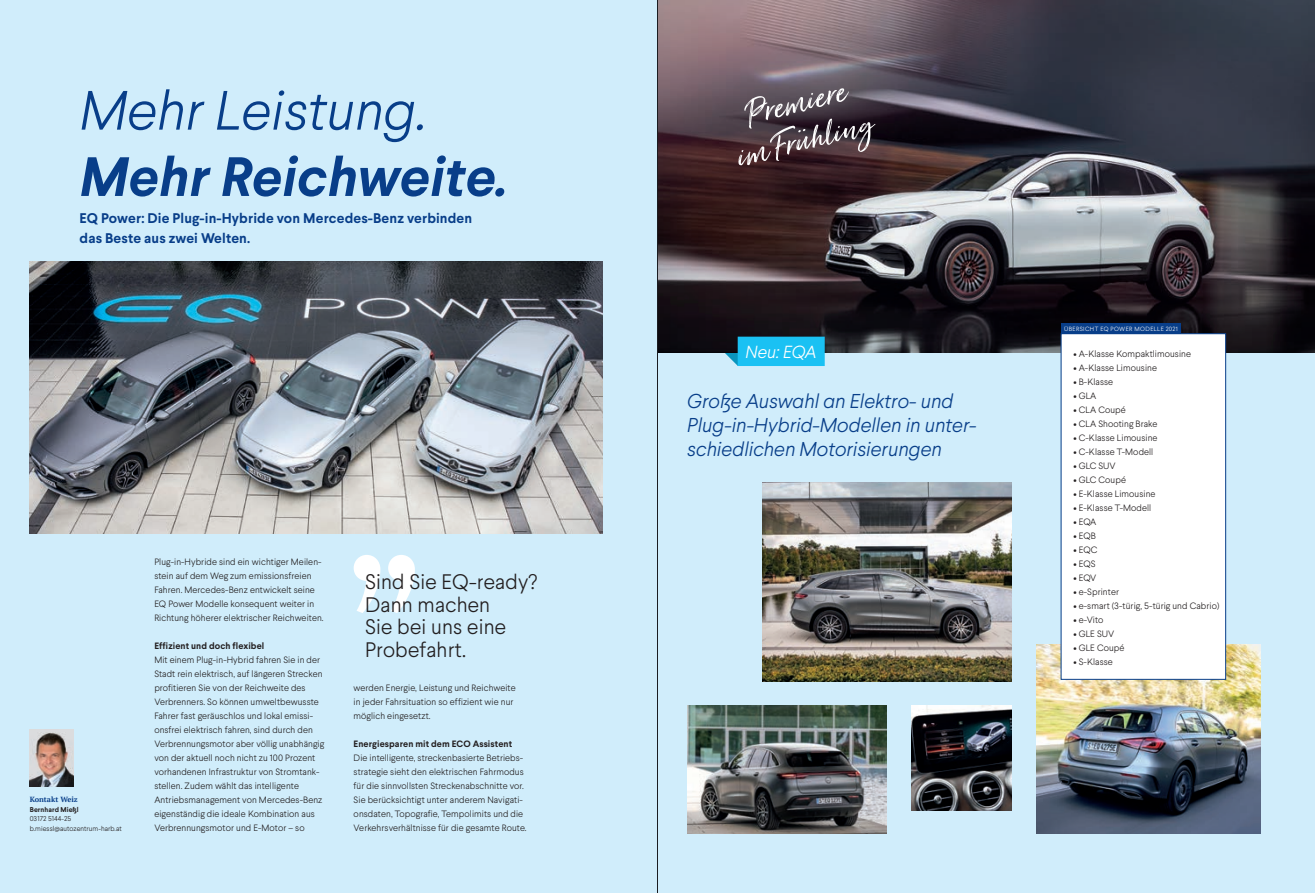
<style>
.page{position:relative;width:1315px;height:893px;background:#d0edfb}
.page>*{position:absolute;margin:0;border:0;box-sizing:border-box;transform-origin:0 0}
.t1{font:italic 700 55.3px "Larsseit";color:#083e89}
.t2{font:italic 300 55.3px "Larsseit";color:#083e89}
.t3{font:42.88px/38.6px "Just Lovely Slanted Wide";color:#fff;text-align:center}
.t4{font:300 21px/22.8px "Larsseit";letter-spacing:.01em;color:#231f20}
.t5{font:italic 300 20.04px/24.1px "Larsseit";color:#083e89}
.t6{font:italic 300 17.5px "Larsseit";letter-spacing:-.005em;color:#fff}
.t7{font:700 14px/19.2px "Larsseit";letter-spacing:.01em;color:#083e89}
.t8{font:300 9.19px/14px "Larsseit";letter-spacing:.01em;color:#231f20}
.t9{font:700 9.19px "Larsseit";letter-spacing:.01em;color:#231f20}
.t10{font:700 7.44px "PT Serif";color:#083e89}
.t11{font:300 7px/9.6px "Larsseit";letter-spacing:.01em;color:#231f20}
.t12{font:700 7px "Larsseit";letter-spacing:.01em;color:#231f20}
.t13{font:300 6.12px "Larsseit";letter-spacing:.07em;color:#fff}
</style>
<div class="page">
<img style="left:30px;top:262px;width:573px;height:271px">
<img style="left:762px;top:482px;width:249px;height:199px">
<img style="left:1036px;top:645px;width:224px;height:188px">
<img style="left:911px;top:705px;width:100px;height:106px">
<svg style="left:354px;top:555px;width:61px;height:58px"></svg>
<img style="left:30px;top:729px;width:44px;height:57px">
<img style="left:687px;top:705px;width:199px;height:128px">
<img style="left:658px;top:0;width:657px;height:352px">
<svg style="left:717px;top:327px;width:107px;height:39px"></svg>
<div style="left:1061px;top:334px;width:164px;height:345px;background:#fff"></div>
<div style="left:1061px;top:323px;width:119px;height:11px;background:#083e89"></div>
<hr style="left:657px;top:0;width:1px;height:893px;background:#1a1c21">
<h1 class="t2" style="left:80px;top:76px;width:349px">Mehr Leistung.</h1>
<h1 class="t1" style="left:80px;top:140px;width:430px">Mehr Reichweite.</h1>
<h3 class="t7" style="left:80px;top:209px;width:394px">EQ Power: Die Plug-in-Hybride von Mercedes-Benz verbinden das Beste aus zwei Welten.</h3>
<p class="t10" style="left:30px;top:795px;width:49px">Kontakt Weiz</p>
<p class="t12" style="left:30px;top:805px;width:50px">Bernhard Mießl</p>
<p class="t11" style="left:30px;top:814px;width:93px">03172 5144-25 b.miessl@autozentrum-harb.at</p>
<p class="t8" style="left:154px;top:555px;width:171px">Plug-in-Hybride sind ein wichtiger Meilen&shy;stein auf dem Weg zum emissionsfreien Fahren. Mercedes-Benz entwickelt seine EQ Power Modelle konsequent weiter in Richtung höherer elektrischer Reichweiten.</p>
<p class="t9" style="left:154px;top:640px;width:112px">Effizient und doch flexibel</p>
<p class="t8" style="left:154px;top:653px;width:171px">Mit einem Plug-in-Hybrid fahren Sie in der Stadt rein elektrisch, auf längeren Strecken profitieren Sie von der Reichweite des Verbrenners. So können umweltbewusste Fahrer fast geräuschlos und lokal emissi&shy;onsfrei elektrisch fahren, sind durch den Verbrennungsmotor aber völlig unabhängig von der aktuell noch nicht zu 100 Prozent vorhandenen Infrastruktur von Stromtank&shy;stellen. Zudem wählt das intelligente Antriebsmanagement von Mercedes-Benz eigenständig die ideale Kombination aus Verbrennungsmotor und E-Motor – so</p>
<h3 class="t4" style="left:365px;top:570px;width:174px">Sind Sie EQ-ready?<br>Dann machen<br>Sie bei uns eine<br>Probefahrt.</h3>
<p class="t8" style="left:354px;top:681px;width:164px">werden Energie, Leistung und Reichweite in jeder Fahrsituation so effizient wie nur möglich eingesetzt.</p>
<p class="t9" style="left:354px;top:738px;width:160px">Energiesparen mit dem ECO Assistent</p>
<p class="t8" style="left:354px;top:751px;width:174px">Die intelligente, streckenbasierte Betriebs&shy;strategie sieht den elektrischen Fahrmodus für die sinnvollsten Streckenabschnitte vor.<br>Sie berücksichtigt unter anderem Navigati&shy;onsdaten, Topografie, Tempolimits und die Verkehrsverhältnisse für die gesamte Route.</p>
<h2 class="t3" style="left:723px;top:103px;width:142px;rotate:-14deg">Premiere im Frühling</h2>
<p class="t13" style="left:1064px;top:325px;width:115px">ÜBERSICHT EQ POWER MODELLE 2021</p>
<h3 class="t6" style="left:745px;top:340px;width:73px">Neu: EQA</h3>
<p class="t8" style="left:1073px;top:347px;width:119px">• A-Klasse Kompaktlimousine</p>
<p class="t8" style="left:1073px;top:361px;width:85px">• A-Klasse Limousine</p>
<p class="t8" style="left:1073px;top:375px;width:41px">• B-Klasse</p>
<p class="t8" style="left:1073px;top:389px;width:25px">• GLA</p>
<p class="t8" style="left:1073px;top:403px;width:54px">• CLA Coupé</p>
<p class="t8" style="left:1073px;top:417px;width:85px">• CLA Shooting Brake</p>
<p class="t8" style="left:1073px;top:431px;width:86px">• C-Klasse Limousine</p>
<p class="t8" style="left:1073px;top:445px;width:81px">• C-Klasse T-Modell</p>
<p class="t8" style="left:1073px;top:459px;width:44px">• GLC SUV</p>
<p class="t8" style="left:1073px;top:473px;width:54px">• GLC Coupé</p>
<p class="t8" style="left:1073px;top:487px;width:84px">• E-Klasse Limousine</p>
<p class="t8" style="left:1073px;top:501px;width:79px">• E-Klasse T-Modell</p>
<p class="t8" style="left:1073px;top:515px;width:25px">• EQA</p>
<p class="t8" style="left:1073px;top:529px;width:24px">• EQB</p>
<p class="t8" style="left:1073px;top:543px;width:26px">• EQC</p>
<p class="t8" style="left:1073px;top:557px;width:24px">• EQS</p>
<p class="t8" style="left:1073px;top:571px;width:25px">• EQV</p>
<p class="t8" style="left:1073px;top:585px;width:47px">• e-Sprinter</p>
<p class="t8" style="left:1073px;top:599px;width:147px">• e-smart (3-türig, 5-türig und Cabrio)</p>
<p class="t8" style="left:1073px;top:613px;width:32px">• e-Vito</p>
<p class="t8" style="left:1073px;top:627px;width:42px">• GLE SUV</p>
<p class="t8" style="left:1073px;top:641px;width:53px">• GLE Coupé</p>
<p class="t8" style="left:1073px;top:655px;width:41px">• S-Klasse</p>
<h3 class="t5" style="left:687px;top:389px;width:291px">Große Auswahl an Elektro- und<br>Plug-in-Hybrid-Modellen in unter&shy;schiedlichen Motorisierungen</h3>
</div>
